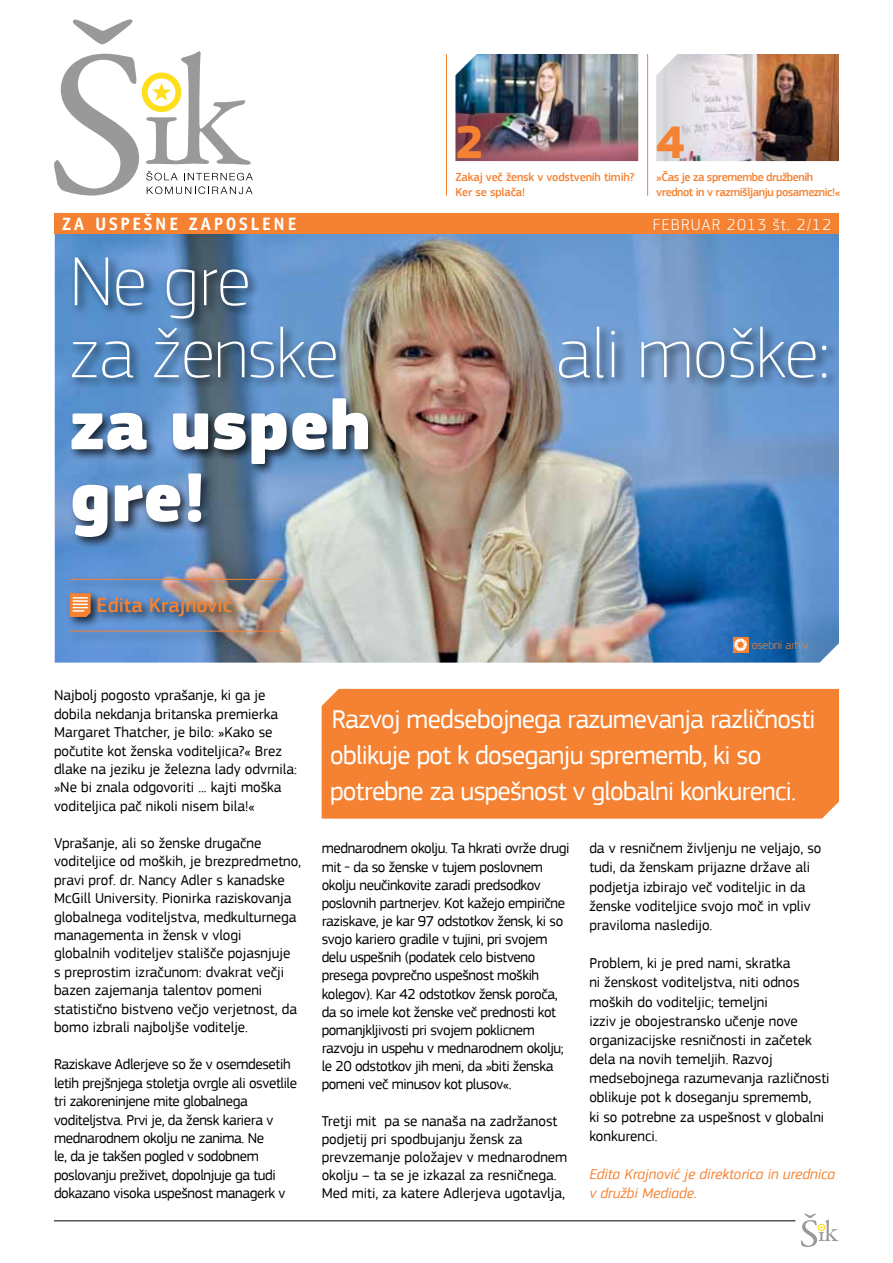
<style>
.page{position:relative;width:893px;height:1263px;background:#fff}
.page>*{position:absolute;margin:0;border:0;box-sizing:border-box;transform-origin:0 0}
.t1{font:100 72px/72px "PF Square Sans Pro";color:#fff}
.t2{font:900 72px/72px "PF Square Sans Pro";color:#fff}
.t3{font:700 48px "PF Square Sans Pro";color:#f58232}
.t4{font:27px/36px "PF Square Sans Pro";letter-spacing:-.025em;color:#fff}
.t5{font:500 21px "PF Square Sans Pro";color:#f58232}
.t6{font:700 18px "Officina Sans";letter-spacing:.15em;color:#fff}
.t7{font:300 16.5px "PF Square Sans Pro";letter-spacing:.075em;color:#fff}
.t8{font:15px/18.5px "PF Square Sans Pro";color:#000}
.t9{font:15px/18.1px "PF Square Sans Pro";letter-spacing:-.025em;color:#000}
.t10{font:italic 15px/19.2px "PF Square Sans Pro";color:#f58232}
.t11{font:500 12px/14.4px "PF Square Sans Pro";letter-spacing:-.04em;color:#f58232}
.t12{font:500 12px/14.4px "PF Square Sans Pro";letter-spacing:-.015em;color:#f58232}
.t13{font:300 12px "PF Square Sans Pro";color:#f58232}
</style>
<div class="page">
<img style="left:55px;top:234px;width:784px;height:429px">
<hr style="left:647px;top:54px;width:1px;height:142px;background:#f58232">
<hr style="left:446px;top:54px;width:1px;height:142px;background:#f58232">
<img style="left:455px;top:54px;width:183px;height:107px">
<img style="left:656px;top:54px;width:183px;height:107px">
<div style="left:54px;top:213px;width:785px;height:21px;background:#f58232"></div>
<div style="left:66px;top:575px;width:228px;height:69px;background:#000;opacity:.75"></div>
<svg style="left:70px;top:593px;width:21px;height:24px"></svg>
<hr style="left:70px;top:631px;width:213px;height:1px;background:#f58232">
<hr style="left:70px;top:579px;width:213px;height:1px;background:#f58232">
<svg style="left:54px;top:20px;width:199px;height:176px"></svg>
<svg style="left:801px;top:1213px;width:38px;height:34px"></svg>
<hr style="left:54px;top:1220px;width:741px;height:1px;background:#000">
<div style="left:322px;top:689px;width:517px;height:130px;background:#f58232"></div>
<div style="left:733px;top:637px;width:15px;height:16px;background:#f58232"></div>
<svg style="left:734px;top:638px;width:13px;height:13px"></svg>
<div style="left:68px;top:254px;width:770px;height:295px;background:#000;opacity:.75"></div>
<h2 class="t3" style="left:455px;top:113px;width:30px">2</h2>
<h2 class="t3" style="left:656px;top:113px;width:30px">4</h2>
<p class="t12" style="left:455px;top:170px;width:180px">Zakaj več žensk v vodstvenih timih?<br>Ker se splača!</p>
<p class="t11" style="left:656px;top:170px;width:186px">»Čas je za spremembe družbenih vrednot in v razmišljanju posameznic!«</p>
<p class="t6" style="left:62px;top:213px;width:236px">ZA USPEŠNE ZAPOSLENE</p>
<p class="t7" style="left:653px;top:215px;width:180px">FEBRUAR 2013 št. 2/12</p>
<h1 class="t1" style="left:70px;top:244px;width:270px">Ne gre<br>za ženske</h1>
<h1 class="t2" style="left:70px;top:392px;width:303px">za uspeh gre!</h1>
<h3 class="t5" style="left:97px;top:592px;width:137px">Edita Krajnović</h3>
<h1 class="t1" style="left:556px;top:316px;width:276px">ali moške:</h1>
<p class="t13" style="left:752px;top:638px;width:58px">osebni arhiv</p>
<p class="t8" style="left:54px;top:686px;width:245px">Najbolj pogosto vprašanje, ki ga je dobila nekdanja britanska premierka Margaret Thatcher, je bilo: »Kako se počutite kot ženska voditeljica?« Brez dlake na jeziku je železna lady odvrnila: »Ne bi znala odgovoriti ... kajti moška voditeljica pač nikoli nisem bila!«</p>
<p class="t8" style="left:54px;top:834px;width:249px">Vprašanje, ali so ženske drugačne voditeljice od moških, je brezpredmetno, pravi prof. dr. Nancy Adler s kanadske McGill University. Pionirka raziskovanja globalnega voditeljstva, medkulturnega managementa in žensk v vlogi globalnih voditeljev stališče pojasnjuje<br>s preprostim izračunom: dvakrat večji bazen zajemanja talentov pomeni statistično bistveno večjo verjetnost, da bomo izbrali najboljše voditelje.</p>
<p class="t9" style="left:54px;top:1055px;width:245px">Raziskave Adlerjeve so že v osemdesetih letih prejšnjega stoletja ovrgle ali osvetlile tri zakoreninjene mite globalnega voditeljstva. Prvi je, da žensk kariera v mednarodnem okolju ne zanima. Ne<br>le, da je takšen pogled v sodobnem poslovanju preživet, dopolnjuje ga tudi dokazano visoka uspešnost managerk v</p>
<h3 class="t4" style="left:330px;top:701px;width:487px">Razvoj medsebojnega razumevanja različnosti oblikuje pot k doseganju sprememb, ki so potrebne za uspešnost v globalni konkurenci.</h3>
<p class="t9" style="left:322px;top:839px;width:249px">mednarodnem okolju. Ta hkrati ovrže drugi mit - da so ženske v tujem poslovnem okolju neučinkovite zaradi predsodkov poslovnih partnerjev. Kot kažejo empirične raziskave, je kar 97 odstotkov žensk, ki so svojo kariero gradile v tujini, pri svojem delu uspešnih (podatek celo bistveno presega povprečno uspešnost moških kolegov). Kar 42 odstotkov žensk poroča, da so imele kot ženske več prednosti kot pomanjkljivosti pri svojem poklicnem razvoju in uspehu v mednarodnem okolju; le 20 odstotkov jih meni, da »biti ženska pomeni več minusov kot plusov«.</p>
<p class="t8" style="left:322px;top:1112px;width:247px">Tretji mit pa se nanaša na zadržanost podjetij pri spodbujanju žensk za prevzemanje položajev v mednarodnem okolju – ta se je izkazal za resničnega.<br>Med miti, za katere Adlerjeva ugotavlja,</p>
<p class="t8" style="left:589px;top:839px;width:234px;line-height:19.2px">da v resničnem življenju ne veljajo, so tudi, da ženskam prijazne države ali podjetja izbirajo več voditeljic in da ženske voditeljice svojo moč in vpliv praviloma nasledijo.</p>
<p class="t8" style="left:589px;top:954px;width:242px;line-height:19.2px">Problem, ki je pred nami, skratka<br>ni ženskost voditeljstva, niti odnos moških do voditeljic; temeljni<br>izziv je obojestransko učenje nove organizacijske resničnosti in začetek dela na novih temeljih. Razvoj medsebojnega razumevanja različnosti oblikuje pot k doseganju sprememb,<br>ki so potrebne za uspešnost v globalni konkurenci.</p>
<p class="t10" style="left:589px;top:1165px;width:247px">Edita Krajnović je direktorica in urednica v družbi Mediade.</p>
</div>
